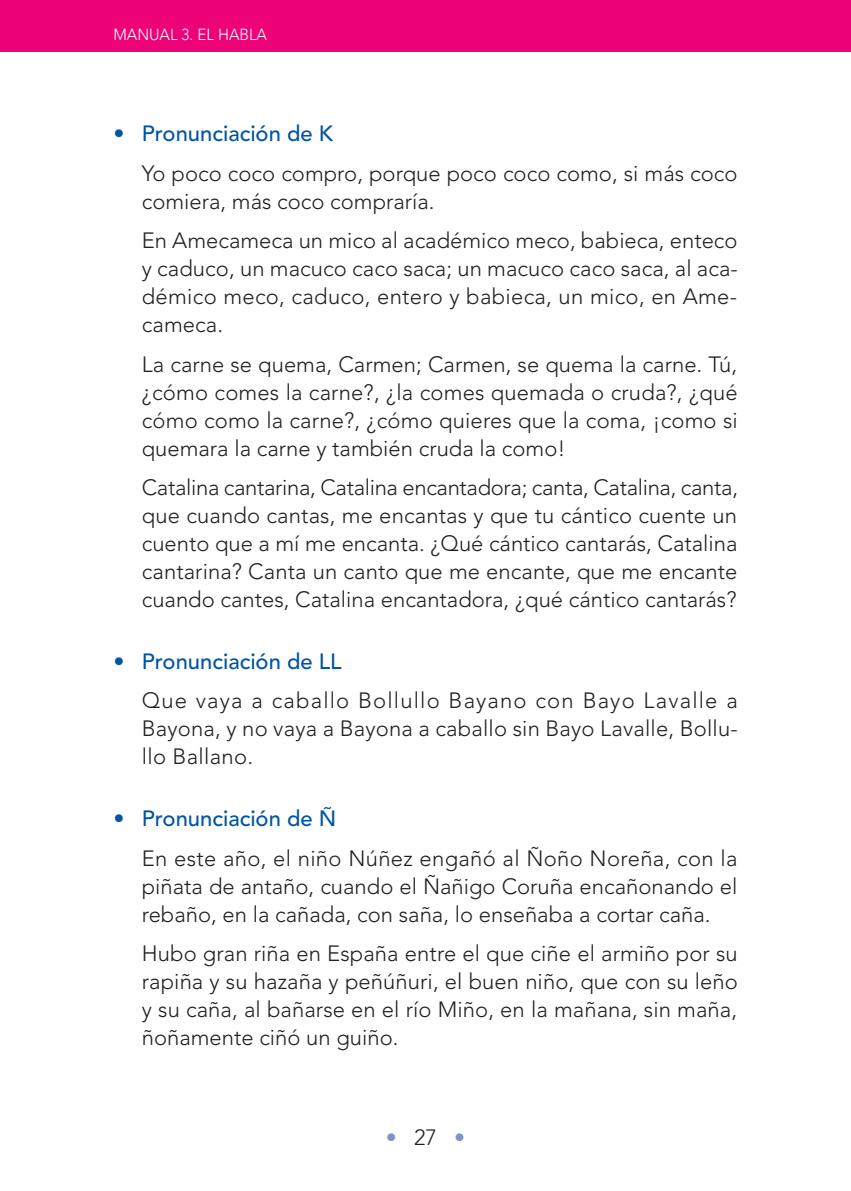
<style>
.page{position:relative;width:851px;height:1191px;background:#fff}
.page>*{position:absolute;margin:0;border:0;box-sizing:border-box;transform-origin:0 0}
.t1{font:300 22px/28px "Avenir LT Std";color:#231f20;text-align:justify}
.t2{font:500 22px "Avenir LT Std";color:#0154a3}
.t3{font:300 22px "Avenir LT Std";color:#8093c8}
.t4{font:300 16px "Avenir LT Std";color:#fff;scale:.95 1}
.s1{color:#231f20}
</style>
<div class="page">
<div style="left:0;top:0;width:850px;height:51px;background:#ed0277"></div>
<p class="t4" style="left:113px;top:26px;width:163px">MANUAL 3. EL HABLA</p>
<p class="t2" style="left:113px;top:121px;width:221px">• Pronunciación de K</p>
<p class="t1" style="left:142px;top:159px;width:597px">Yo poco coco compro, porque poco coco como, si más coco comiera, más coco compraría.</p>
<p class="t1" style="left:142px;top:227px;width:597px">En Amecameca un mico al académico meco, babieca, enteco y caduco, un macuco caco saca; un macuco caco saca, al aca&shy;démico meco, caduco, entero y babieca, un mico, en Ame&shy;cameca.</p>
<p class="t1" style="left:142px;top:350px;width:597px">La carne se quema, Carmen; Carmen, se quema la carne. Tú, ¿cómo comes la carne?, ¿la comes quemada o cruda?, ¿qué cómo como la carne?, ¿cómo quieres que la coma, ¡como si quemara la carne y también cruda la como!</p>
<p class="t1" style="left:142px;top:473px;width:597px">Catalina cantarina, Catalina encantadora; canta, Catalina, canta, que cuando cantas, me encantas y que tu cántico cuente un cuento que a mí me encanta. ¿Qué cántico cantarás, Catalina cantarina? Canta un canto que me encante, que me encante cuando cantes, Catalina encantadora, ¿qué cántico cantarás?</p>
<p class="t2" style="left:113px;top:648px;width:230px">• Pronunciación de LL</p>
<p class="t1" style="left:142px;top:687px;width:597px">Que vaya a caballo Bollullo Bayano con Bayo Lavalle a Bayona, y no vaya a Bayona a caballo sin Bayo Lavalle, Bollu&shy;llo Ballano.</p>
<p class="t2" style="left:113px;top:806px;width:224px">• Pronunciación de Ñ</p>
<p class="t1" style="left:142px;top:844px;width:597px">En este año, el niño Núñez engañó al Ñoño Noreña, con la piñata de antaño, cuando el Ñañigo Coruña encañonando el rebaño, en la cañada, con saña, lo enseñaba a cortar caña.</p>
<p class="t1" style="left:142px;top:939px;width:597px">Hubo gran riña en España entre el que ciñe el armiño por su rapiña y su hazaña y peñúñuri, el buen niño, que con su leño y su caña, al bañarse en el río Miño, en la mañana, sin maña, ñoñamente ciñó un guiño.</p>
<p class="t3" style="left:386px;top:1124px;width:81px">• <span class="s1">27</span> •</p>
</div>
